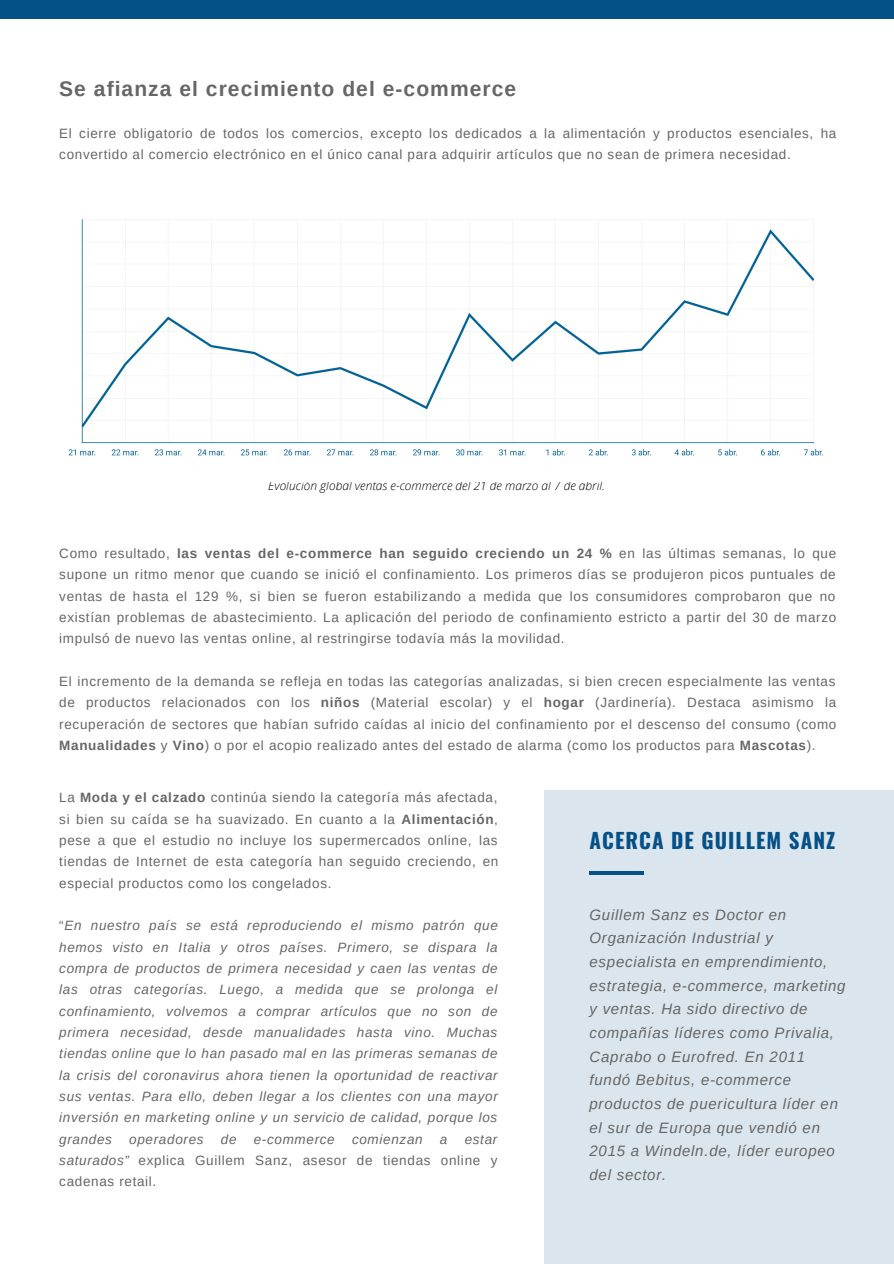
<style>
.page{position:relative;width:894px;height:1264px;background:#fff}
.page>*{position:absolute;margin:0;border:0;box-sizing:border-box;transform-origin:0 0}
.t1{font:700 21px "Arimo";letter-spacing:.05em;color:#666}
.t2{font:700 21px "Oswald";letter-spacing:.05em;color:#055087}
.t3{font:italic 15px/23.7px "Arimo";letter-spacing:.05em;color:#666}
.t4{font:13.5px/21.3px "Arimo";letter-spacing:.05em;color:#666;text-align:justify}
.t5{font:italic 13.5px/21.3px "Arimo";letter-spacing:.05em;color:#666;text-align:justify}
.t6{font:italic 300 12px "Open Sans";color:#000}
.s1{font-weight:700}
.s2{font-style:normal}
.s3{font-style:italic}
</style>
<div class="page">
<div style="left:0;top:0;width:893px;height:19px;background:#055087"></div>
<div style="left:543px;top:790px;width:350px;height:473px;background:#dae5ed"></div>
<hr style="left:589px;top:871px;width:54px;height:4px;background:#055087">
<img style="left:68px;top:219px;width:755px;height:237px">
<h1 class="t1" style="left:59px;top:77px;width:458px">Se afianza el crecimiento del e-commerce</h1>
<p class="t4" style="left:59px;top:123px;width:778px">El cierre obligatorio de todos los comercios, excepto los dedicados a la alimentación y productos esenciales, ha convertido al comercio electrónico en el único canal para adquirir artículos que no sean de primera necesidad.</p>
<p class="t6" style="left:268px;top:476px;width:338px">Evolución global ventas e-commerce del 21 de marzo al 7 de abril.</p>
<p class="t4" style="left:59px;top:542px;width:778px">Como resultado, <span class="s1">las ventas del e-commerce han seguido creciendo un 24 %</span> en las últimas semanas, lo que supone un ritmo menor que cuando se inició el confinamiento. Los primeros días se produjeron picos puntuales de ventas de hasta el 129 %, si bien se fueron estabilizando a medida que los consumidores comprobaron que no existían problemas de abastecimiento. La aplicación del periodo de confinamiento estricto a partir del 30 de marzo impulsó de nuevo las ventas online, al restringirse todavía más la movilidad.</p>
<p class="t4" style="left:59px;top:670px;width:778px">El incremento de la demanda se refleja en todas las categorías analizadas, si bien crecen especialmente las ventas de productos relacionados con los <span class="s1">niños</span> (Material escolar) y el <span class="s1">hogar</span> (Jardinería). Destaca asimismo la recuperación de sectores que habían sufrido caídas al inicio del confinamiento por el descenso del consumo (como <span class="s1">Manualidades</span> y <span class="s1">Vino</span>) o por el acopio realizado antes del estado de alarma (como los productos para <span class="s1">Mascotas</span>).</p>
<p class="t4" style="left:59px;top:786px;width:440px">La <span class="s1">Moda y el calzado</span> continúa siendo la categoría más afectada, si bien su caída se ha suavizado. En cuanto a la <span class="s1">Alimentación</span>, pese a que el estudio no incluye los supermercados online, las tiendas de Internet de esta categoría han seguido creciendo, en especial productos como los congelados.</p>
<p class="t5" style="left:59px;top:914px;width:440px"><span class="s2">“</span>En nuestro país se está reproduciendo el mismo patrón que hemos visto en Italia y otros países. Primero, se dispara la compra de productos de primera necesidad y caen las ventas de las otras categorías. Luego, a medida que se prolonga el confinamiento, volvemos a comprar artículos que no son de primera necesidad, desde manualidades hasta vino. Muchas tiendas online que lo han pasado mal en las primeras semanas de la crisis del coronavirus ahora tienen la oportunidad de reactivar sus ventas. Para ello, deben llegar a los clientes con una mayor inversión en marketing online y un servicio de calidad, porque los grandes</p>
<p class="t5" style="left:129px;top:1128px;width:76px">operadores</p>
<p class="t5" style="left:221px;top:1128px;width:17px">de</p>
<p class="t5" style="left:254px;top:1128px;width:82px">e-commerce</p>
<p class="t5" style="left:352px;top:1128px;width:72px">comienzan</p>
<p class="t5" style="left:440px;top:1128px;width:9px">a</p>
<p class="t4" style="left:59px;top:1128px;width:439px;text-indent:405px"><span class="s3">estar saturados”</span> explica Guillem Sanz, asesor de tiendas online y cadenas retail.</p>
<h1 class="t2" style="left:589px;top:824px;width:247px">ACERCA DE GUILLEM SANZ</h1>
<p class="t3" style="left:589px;top:902px;width:257px">Guillem Sanz es Doctor en<br>Organización Industrial y especialista en emprendimiento, estrategia, e-commerce, marketing y ventas. Ha sido directivo de compañías líderes como Privalia,<br>Caprabo o Eurofred. En 2011 fundó Bebitus, e-commerce productos de puericultura líder en el sur de Europa que vendió en<br>2015 a Windeln.de, líder europeo del sector.</p>
</div>
